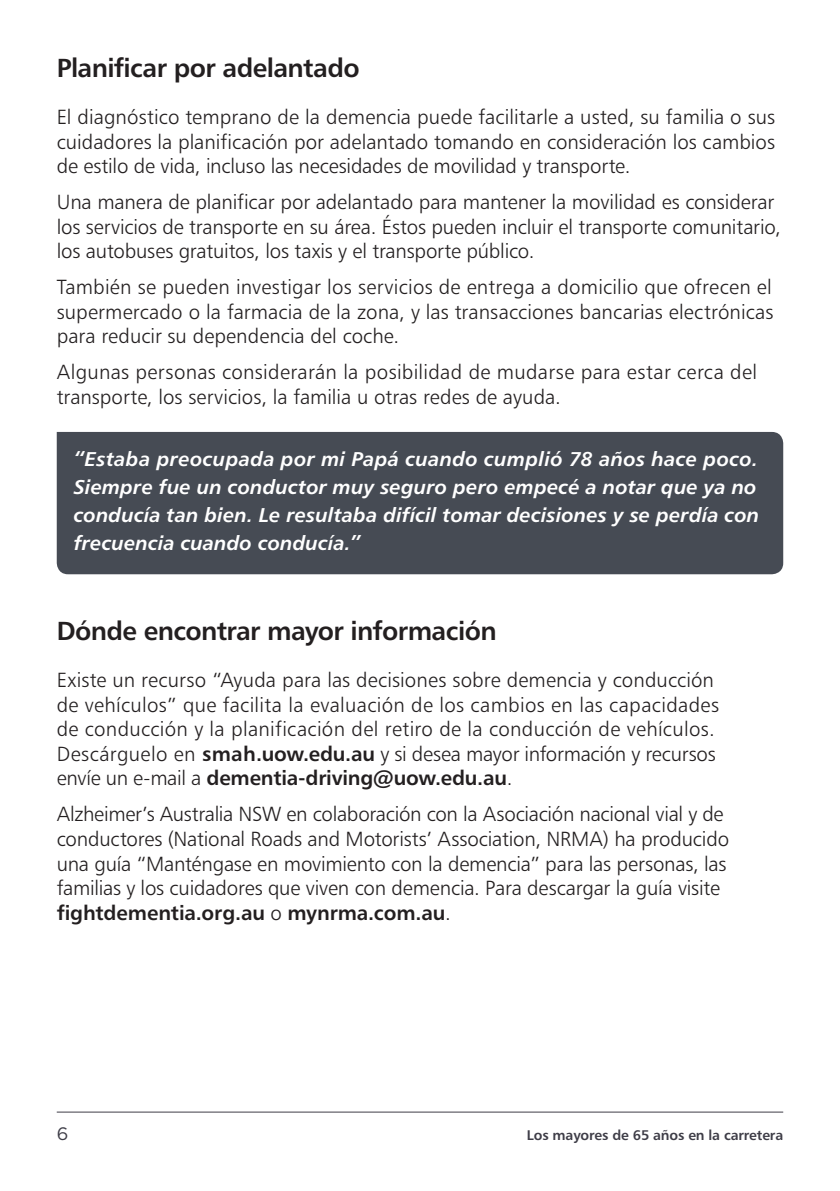
<style>
.page{position:relative;width:840px;height:1191px;background:#fff}
.page>*{position:absolute;margin:0;border:0;box-sizing:border-box;transform-origin:0 0}
.t1{font:500 26.2px "Trans Text Md";letter-spacing:-.025em;color:#231f20}
.Body_Text{font:300 20.4px/24.6px "Trans Text Lt";letter-spacing:-.005em;color:#231f20}
.t2{font:italic 500 20px/28px "Trans Text Md";letter-spacing:.005em;color:#fff}
.t3{font:18px "Gotham";color:#3e3d47}
.t4{font:500 14px "Trans Text Md";letter-spacing:-.01em;color:#3e3d47}
.s1{font-family:"Trans Text Md";font-weight:500}
</style>
<div class="page">
<hr style="left:57px;top:1111px;width:725px;height:1px;background:#3e3d47">
<div style="left:57px;top:432px;width:725px;height:142px;background:#464b54"></div>
<h2 class="t1" style="left:57px;top:51px;width:304px">Planificar por adelantado</h2>
<p class="Body_Text" style="left:57px;top:104px;width:719px;text-align:justify">El diagnóstico temprano de la demencia puede facilitarle a usted, su familia o sus cuidadores la planificación por adelantado tomando en consideración los cambios de estilo de vida, incluso las necesidades de movilidad y transporte.</p>
<p class="Body_Text" style="left:57px;top:189px;width:725px">Una manera de planificar por adelantado para mantener la movilidad es considerar los servicios de transporte en su área. Éstos pueden incluir el transporte comunitario, los autobuses gratuitos, los taxis y el transporte público.</p>
<p class="Body_Text" style="left:57px;top:274px;width:717px;text-align:justify">También se pueden investigar los servicios de entrega a domicilio que ofrecen el supermercado o la farmacia de la zona, y las transacciones bancarias electrónicas para reducir su dependencia del coche.</p>
<p class="Body_Text" style="left:57px;top:360px;width:701px">Algunas personas considerarán la posibilidad de mudarse para estar cerca del transporte, los servicios, la familia u otras redes de ayuda.</p>
<p class="t2" style="left:74px;top:444px;width:686px">“Estaba preocupada por mi Papá cuando cumplió 78 años hace poco.<br>Siempre fue un conductor muy seguro pero empecé a notar que ya no conducía tan bien. Le resultaba difícil tomar decisiones y se perdía con frecuencia cuando conducía.”</p>
<h2 class="t1" style="left:57px;top:614px;width:441px">Dónde encontrar mayor información</h2>
<p class="Body_Text" style="left:57px;top:667px;width:663px">Existe un recurso “Ayuda para las decisiones sobre demencia y conducción de vehículos” que facilita la evaluación de los cambios en las capacidades de conducción y la planificación del retiro de la conducción de vehículos.<br>Descárguelo en <span class="s1">smah.uow.edu.au</span> y si desea mayor información y recursos envíe un e-mail a <span class="s1">dementia-driving@uow.edu.au</span>.</p>
<p class="Body_Text" style="left:57px;top:801px;width:673px">Alzheimer’s Australia NSW en colaboración con la Asociación nacional vial y de conductores (National Roads and Motorists’ Association, NRMA) ha producido una guía “Manténgase en movimiento con la demencia” para las personas, las familias y los cuidadores que viven con demencia. Para descargar la guía visite <span class="s1">fightdementia.org.au</span> o <span class="s1">mynrma.com.au</span>.</p>
<p class="t3" style="left:57px;top:1122px;width:13px">6</p>
<p class="t4" style="left:526px;top:1126px;width:258px">Los mayores de 65 años en la carretera</p>
</div>
